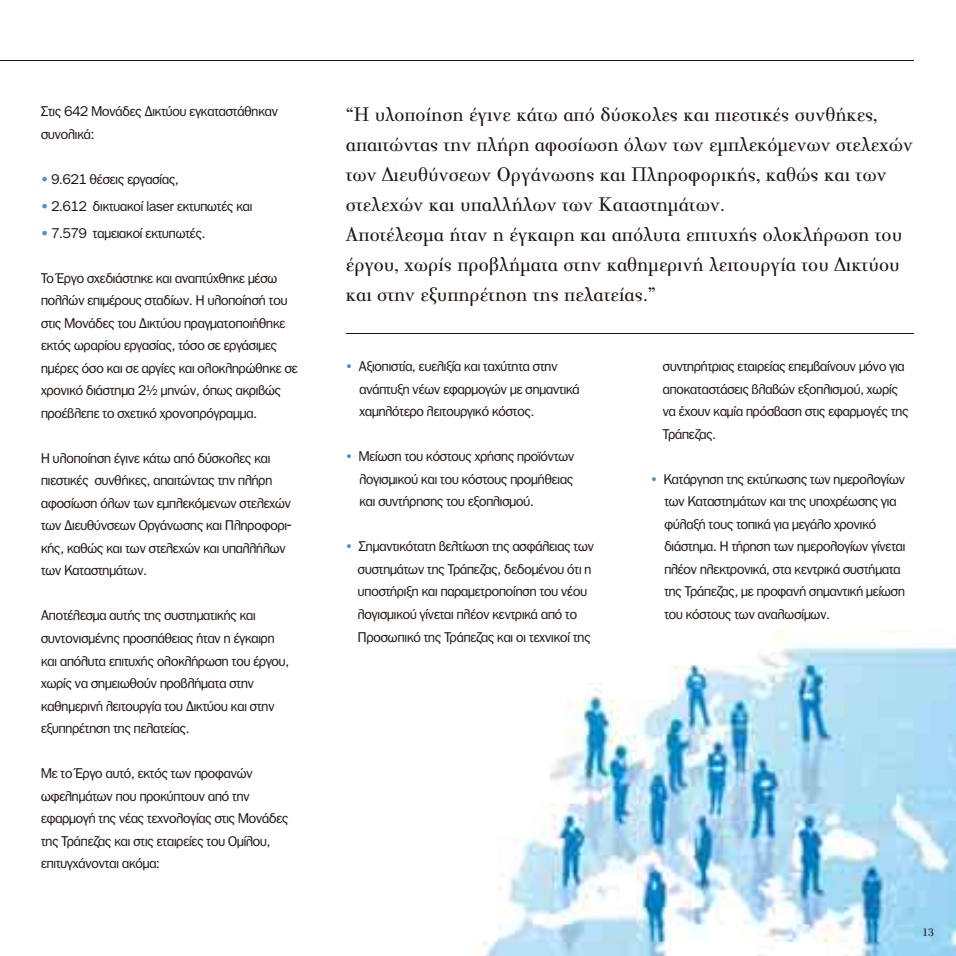
<style>
.page{position:relative;width:956px;height:956px;background:#fff}
.page>*{position:absolute;margin:0;border:0;box-sizing:border-box;transform-origin:0 0}
.t1{font:21px/30px "PF Bodoni Text Poly";color:#1f1410}
.t2{font:13.5px/22.5px "PF Franklin Gothic";color:#1f1410}
.t3{font:12px "PF Bodoni Text Poly";color:#1f1410}
.s1{font-weight:700;color:#4f8ec8}
.s2{color:#4f8ec8}
</style>
<div class="page">
<img style="left:484px;top:632px;width:471px;height:324px">
<hr style="left:346px;top:333px;width:567px;height:1px;background:#1f1410">
<hr style="left:0;top:60px;width:913px;height:1px;background:#1f1410">
<p class="t2" style="left:41px;top:101px;width:238px">Στις 642 Μονάδες ∆ικτύου εγκαταστάθηκαν συνολικά:</p>
<p class="t2" style="left:41px;top:169px;width:139px"><span class="s1">•</span> 9.621 θέσεις εργασίας,</p>
<p class="t2" style="left:41px;top:196px;width:213px"><span class="s1">•</span> 2.612 δικτυακοί laser εκτυπωτές και</p>
<p class="t2" style="left:41px;top:223px;width:166px"><span class="s1">•</span> 7.579 ταµειακοί εκτυπωτές.</p>
<p class="t2" style="left:41px;top:268px;width:258px">Το Έργο σχεδιάστηκε και αναπτύχθηκε µέσω πολλών επιµέρους σταδίων. Η υλοποίησή του στις Μονάδες του ∆ικτύου πραγµατοποιήθηκε εκτός ωραρίου εργασίας, τόσο σε εργάσιµες ηµέρες όσο και σε αργίες και ολοκληρώθηκε σε χρονικό διάστηµα 2½ µηνών, όπως ακριβώς προέβλεπε το σχετικό χρονοπρόγραµµα.</p>
<p class="t2" style="left:41px;top:448px;width:252px">Η υλοποίηση έγινε κάτω από δύσκολες και πιεστικές συνθήκες, απαιτώντας την πλήρη αφοσίωση όλων των εµπλεκόµενων στελεχών των ∆ιευθύνσεων Οργάνωσης και Πληροφορι&shy;κής, καθώς και των στελεχών και υπαλλήλων των Καταστηµάτων.</p>
<p class="t2" style="left:41px;top:605px;width:249px">Αποτέλεσµα αυτής της συστηµατικής και συντονισµένης προσπάθειας ήταν η έγκαιρη και απόλυτα επιτυχής ολοκλήρωση του έργου, χωρίς να σηµειωθούν προβλήµατα στην καθηµερινή λειτουργία του ∆ικτύου και στην εξυπηρέτηση της πελατείας.</p>
<p class="t2" style="left:41px;top:763px;width:249px">Με το Έργο αυτό, εκτός των προφανών ωφεληµάτων που προκύπτουν από την εφαρµογή της νέας τεχνολογίας στις Μονάδες της Τράπεζας και στις εταιρείες του Οµίλου, επιτυγχάνονται ακόµα:</p>
<p class="t1" style="left:346px;top:99px;width:568px">“Η υλοποίηση έγινε κάτω από δύσκολες και πιεστικές συνθήκες, απαιτώντας την πλήρη αφοσίωση όλων των εµπλεκόµενων στελεχών των ∆ιευθύνσεων Οργάνωσης και Πληροφορικής, καθώς και των στελεχών και υπαλλήλων των Καταστηµάτων.<br>Αποτέλεσµα ήταν η έγκαιρη και απόλυτα επιτυχής ολοκλήρωση του έργου, χωρίς προβλήµατα στην καθηµερινή λειτουργία του ∆ικτύου και στην εξυπηρέτηση της πελατείας.”</p>
<p class="t2" style="left:359px;top:356px;width:222px;text-indent:-14px"><span class="s2">•</span> Αξιοπιστία, ευελιξία και ταχύτητα στην ανάπτυξη νέων εφαρµογών µε σηµαντικά χαµηλότερο λειτουργικό κόστος.</p>
<p class="t2" style="left:359px;top:446px;width:216px;text-align:justify;text-indent:-14px"><span class="s2">•</span> Μείωση του κόστους χρήσης προϊόντων λογισµικού και του κόστους προµήθειας και συντήρησης του εξοπλισµού.</p>
<p class="t2" style="left:358px;top:536px;width:237px;text-indent:-12px"><span class="s2">•</span> Σηµαντικότατη βελτίωση της ασφάλειας των συστηµάτων της Τράπεζας, δεδοµένου ότι η υποστήριξη και παραµετροποίηση του νέου λογισµικού γίνεται πλέον κεντρικά από το Προσωπικό της Τράπεζας και οι τεχνικοί της</p>
<p class="t2" style="left:662px;top:356px;width:247px">συντηρήτριας εταιρείας επεµβαίνουν µόνο για αποκαταστάσεις βλαβών εξοπλισµού, χωρίς να έχουν καµία πρόσβαση στις εφαρµογές της Τράπεζας.</p>
<p class="t2" style="left:664px;top:469px;width:242px;text-indent:-14px"><span class="s2">•</span> Κατάργηση της εκτύπωσης των ηµερολογίων των Καταστηµάτων και της υποχρέωσης για φύλαξή τους τοπικά για µεγάλο χρονικό διάστηµα. Η τήρηση των ηµερολογίων γίνεται πλέον ηλεκτρονικά, στα κεντρικά συστήµατα της Τράπεζας, µε προφανή σηµαντική µείωση του κόστους των αναλωσίµων.</p>
<p class="t3" style="left:922px;top:925px;width:14px">13</p>
</div>
